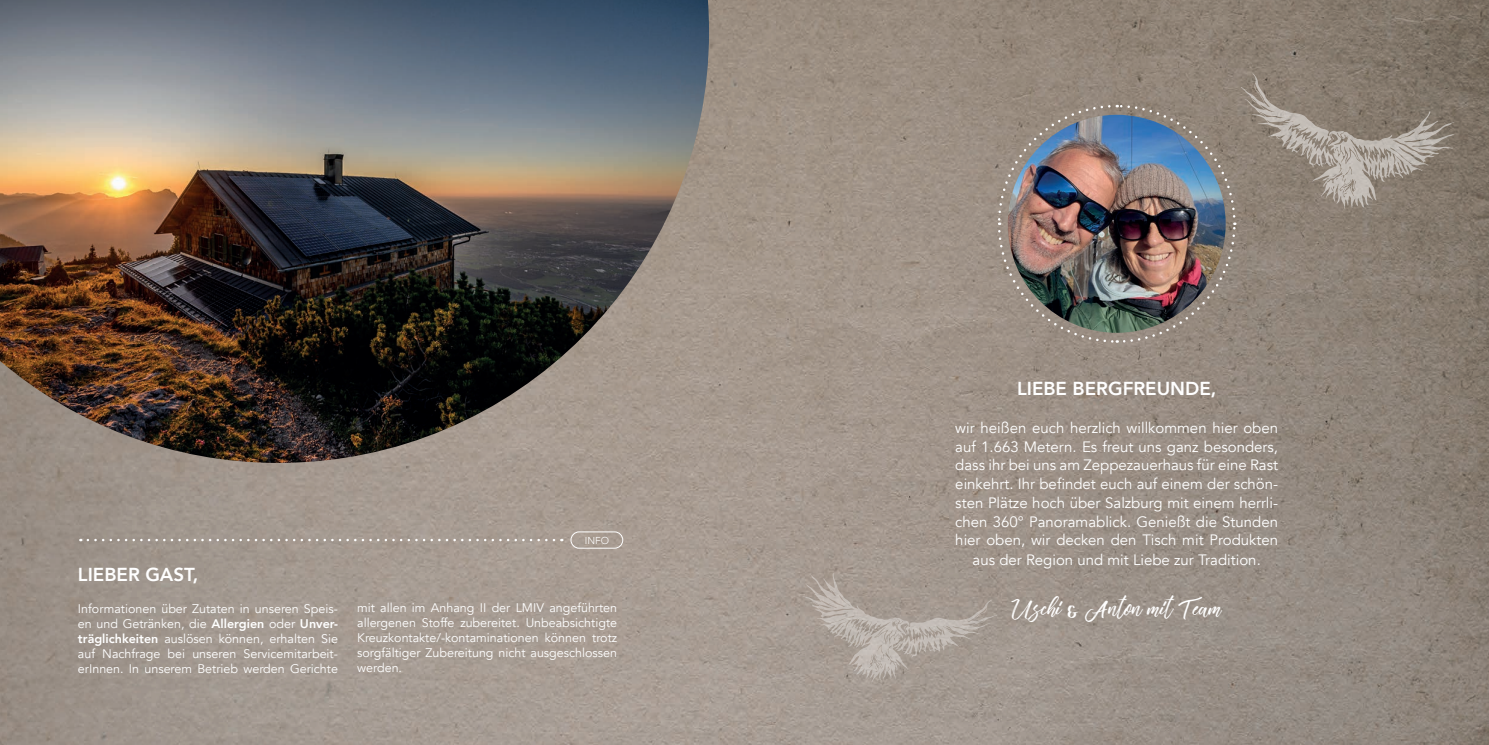
<style>
.page{position:relative;width:1489px;height:745px;background:#fff}
.page>*{position:absolute;margin:0;border:0;box-sizing:border-box;transform-origin:0 0}
.t1{font:27.5px "Vincentia";color:#fff}
.t2{font:800 18.75px "Avenir";color:#fff}
.t3{font:15px/18.9px "Avenir";color:#fff;text-align:center}
.t4{font:12.5px/15px "Avenir";color:#fff;text-align:justify}
.t5{font:300 10px "Avenir";color:#fff}
.s1{font-weight:800}
</style>
<div class="page">
<img style="left:0;top:0;width:1488px;height:744px">
<svg style="left:802px;top:572px;width:195px;height:109px;background:#aaa198"></svg>
<svg style="left:996px;top:73px;width:458px;height:271px;background:#92867b"></svg>
<img style="left:1007px;top:115px;width:218px;height:217px;border-radius:109px">
<svg style="left:88px;top:538px;width:474px;height:3px"></svg>
<div style="left:570px;top:531px;width:53px;height:17px;border:1px solid #fff;border-radius:8px"></div>
<img style="left:0;top:0;width:709px;height:462px">
<p class="t5" style="left:584px;top:534px;width:26px">INFO</p>
<h2 class="t2" style="left:78px;top:559px;width:122px">LIEBER GAST,</h2>
<p class="t4" style="left:78px;top:600px;width:261px">Informationen über Zutaten in unseren Speis&shy;en und Getränken, die <span class="s1">Allergien</span> oder <span class="s1">Unver&shy;träglichkeiten</span> auslösen können, erhalten Sie auf Nachfrage bei unseren Servicemitarbeit&shy;erInnen. In unserem Betrieb werden Gerichte</p>
<p class="t4" style="left:357px;top:600px;width:261px">mit allen im Anhang II der LMIV angeführten allergenen Stoffe zubereitet. Unbeabsichtigte Kreuzkontakte/-kontaminationen können trotz sorgfältiger Zubereitung nicht ausgeschlossen werden.</p>
<h2 class="t2" style="left:1016px;top:373px;width:201px">LIEBE BERGFREUNDE,</h2>
<p class="t3" style="left:955px;top:418px;width:324px">wir heißen euch herzlich willkommen hier oben auf 1.663 Metern. Es freut uns ganz besonders, dass ihr bei uns am Zeppezauerhaus für eine Rast einkehrt. Ihr befindet euch auf einem der schön&shy;sten Plätze hoch über Salzburg mit einem herrli&shy;chen 360° Panoramablick. Genießt die Stunden hier oben, wir decken den Tisch mit Produkten aus der Region und mit Liebe zur Tradition.</p>
<h1 class="t1" style="left:1011px;top:593px;width:212px">Uschi &amp; Anton mit Team</h1>
</div>
